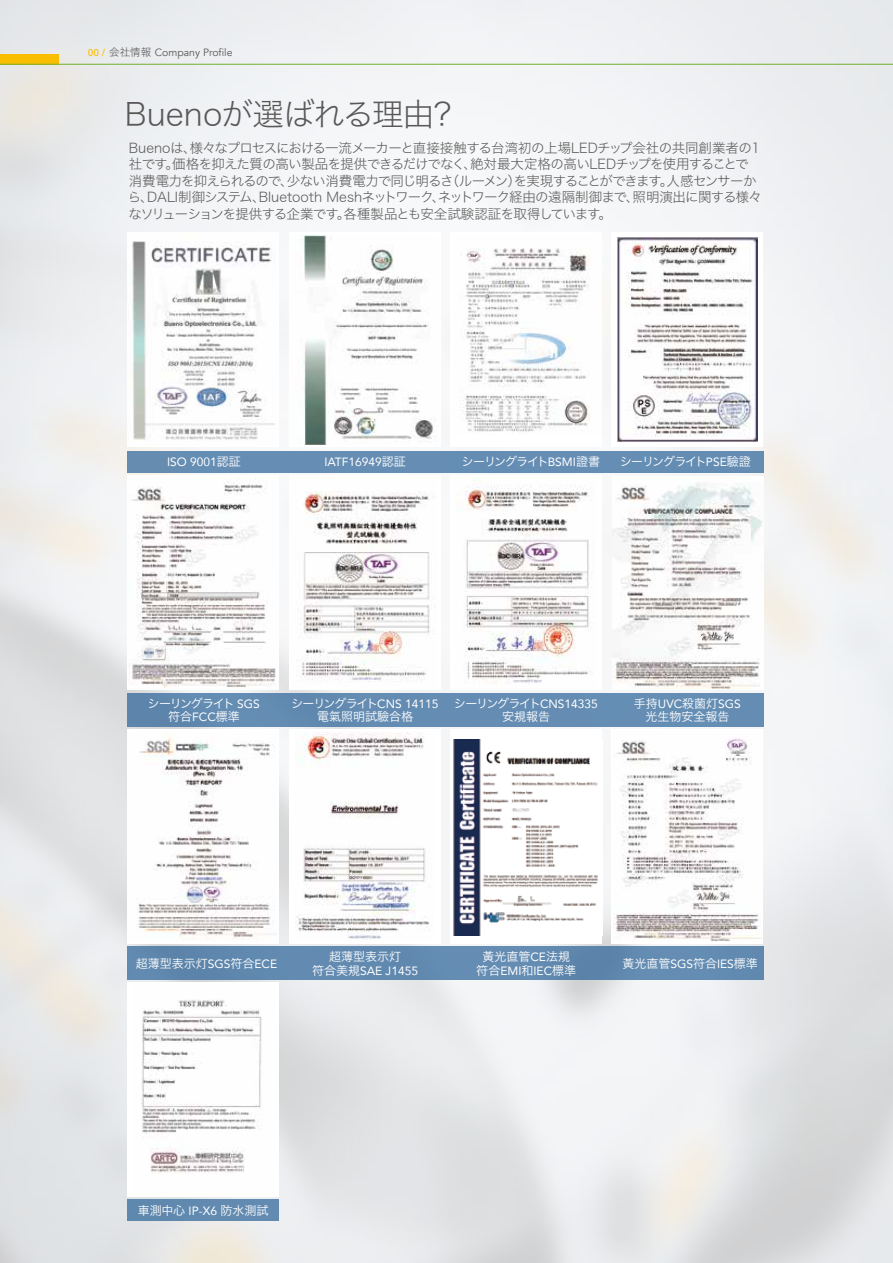
<style>
.page{position:relative;width:893px;height:1263px;background:#fff}
.page>*{position:absolute;margin:0;border:0;box-sizing:border-box;transform-origin:0 0}
.t1{font:31.5px "Hiragino Sans W2";letter-spacing:-.015em;color:#595757}
.t2{font:13.5px/16.5px "Hiragino Sans W2";letter-spacing:-.05em;color:#595757}
.t3{font:12px "Hiragino Sans W3";color:#fff}
.t4{font:12px "Avenir";color:#fff}
.t5{font:12px/13.5px "Hiragino Sans W3";letter-spacing:-.09em;color:#fff;text-align:center}
.t6{font:12px/13.5px "Hiragino Sans W3";letter-spacing:-.025em;color:#fff;text-align:center}
.t7{font:12px/13.5px "Hiragino Sans W3";letter-spacing:-.08em;color:#fff;text-align:center}
.t8{font:10.5px "Avenir";color:#595757}
.s1{font-family:"Acumin Pro Semi Cond";font-weight:500;color:#fabe00}
.s2{font-family:"Hiragino Sans W2"}
.s3{font-family:"Hiragino Sans W3"}
.s4{font-family:"Avenir"}
</style>
<div class="page">
<img style="left:0;top:0;width:893px;height:1263px">
<div style="left:289px;top:475px;width:152px;height:215px;background:#fff"></div>
<img style="left:302px;top:491px;width:133px;height:191px">
<div style="left:450px;top:475px;width:152px;height:215px;background:#fff"></div>
<img style="left:456px;top:479px;width:138px;height:204px">
<div style="left:127px;top:475px;width:152px;height:215px;background:#fff"></div>
<img style="left:129px;top:478px;width:147px;height:210px">
<div style="left:289px;top:729px;width:152px;height:215px;background:#fff"></div>
<img style="left:295px;top:732px;width:135px;height:208px">
<div style="left:127px;top:729px;width:152px;height:215px;background:#fff"></div>
<img style="left:138px;top:738px;width:137px;height:202px">
<div style="left:611px;top:729px;width:152px;height:215px;background:#fff"></div>
<img style="left:614px;top:738px;width:148px;height:203px">
<div style="left:450px;top:232px;width:152px;height:215px;background:#fff"></div>
<img style="left:460px;top:248px;width:130px;height:184px">
<img style="left:612px;top:476px;width:151px;height:213px">
<div style="left:450px;top:729px;width:152px;height:215px;background:#fff"></div>
<img style="left:453px;top:739px;width:145px;height:196px">
<div style="left:289px;top:232px;width:152px;height:215px;background:#fff"></div>
<img style="left:301px;top:235px;width:133px;height:210px">
<div style="left:0;top:54px;width:58px;height:10px;background:#fabe00"></div>
<hr style="left:0;top:64px;width:893px;height:1px;background:#72af2d">
<div style="left:611px;top:232px;width:152px;height:215px;background:#fff"></div>
<img style="left:617px;top:238px;width:140px;height:203px">
<div style="left:127px;top:982px;width:152px;height:215px;background:#fff"></div>
<img style="left:141px;top:1000px;width:121px;height:173px">
<div style="left:127px;top:232px;width:152px;height:215px;background:#fff"></div>
<img style="left:132px;top:241px;width:143px;height:200px">
<div style="left:127px;top:451px;width:636px;height:22px;background:#668eb4"></div>
<div style="left:127px;top:693px;width:636px;height:33px;background:#658db3"></div>
<div style="left:127px;top:947px;width:636px;height:33px;background:#628ab0"></div>
<div style="left:127px;top:1199px;width:151px;height:22px;background:#628ab0"></div>
<p class="t8" style="left:88px;top:46px;width:146px"><span class="s1">00 /</span> <span class="s2">会社情報</span> Company Profile</p>
<h1 class="t1" style="left:125px;top:87px;width:328px">Buenoが選ばれる理由?</h1>
<p class="t2" style="left:128px;top:139px;width:636px">Buenoは、様々なプロセスにおける一流メーカーと直接接触する台湾初の上場LEDチップ会社の共同創業者の1社です。価格を抑えた質の高い製品を提供できるだけでなく、絶対最大定格の高いLEDチップを使用することで消費電力を抑えられるので、少ない消費電力で同じ明るさ（ルーメン）を実現することができます。人感センサーから、DALI制御システム、Bluetooth Meshネットワーク、ネットワーク経由の遠隔制御まで、照明演出に関する様々なソリューションを提供する企業です。各種製品とも安全試験認証を取得しています。</p>
<p class="t4" style="left:167px;top:452px;width:75px">ISO 9001<span class="s3">認証</span></p>
<p class="t4" style="left:324px;top:452px;width:83px">IATF16949<span class="s3">認証</span></p>
<p class="t5" style="left:462px;top:454px;width:140px">シーリングライト<span class="s4">BSMI</span>證書</p>
<p class="t5" style="left:620px;top:454px;width:133px">シーリングライト<span class="s4">PSE</span>驗證</p>
<p class="t5" style="left:148px;top:695px;width:114px">シーリングライト <span class="s4">SGS</span>符合<span class="s4">FCC</span>標準</p>
<p class="t7" style="left:454px;top:695px;width:145px">シーリングライト<span class="s4">CNS14335</span>安規報告</p>
<p class="t6" style="left:291px;top:695px;width:149px">シーリングライト<span class="s4">CNS 14115</span>電氣照明試驗合格</p>
<p class="t4" style="left:634px;top:694px;width:108px"><span class="s3">手持</span>UVC<span class="s3">殺菌灯</span>SGS</p>
<p class="t3" style="left:645px;top:706px;width:85px">光生物安全報告</p>
<p class="t3" style="left:136px;top:952px;width:143px">超薄型表示灯<span class="s4">SGS</span>符合<span class="s4">ECE</span></p>
<p class="t3" style="left:329px;top:946px;width:73px">超薄型表示灯</p>
<p class="t4" style="left:312px;top:961px;width:108px"><span class="s3">符合美規</span>SAE J1455</p>
<p class="t3" style="left:482px;top:946px;width:89px">黃光直管<span class="s4">CE</span>法規</p>
<p class="t4" style="left:476px;top:961px;width:101px"><span class="s3">符合</span>EMI<span class="s3">和</span>IEC<span class="s3">標準</span></p>
<p class="t3" style="left:622px;top:952px;width:137px">黃光直管<span class="s4">SGS</span>符合<span class="s4">IES</span>標準</p>
<p class="t3" style="left:138px;top:1199px;width:132px">車測中心 <span class="s4">IP-X6</span> 防水測試</p>
</div>
